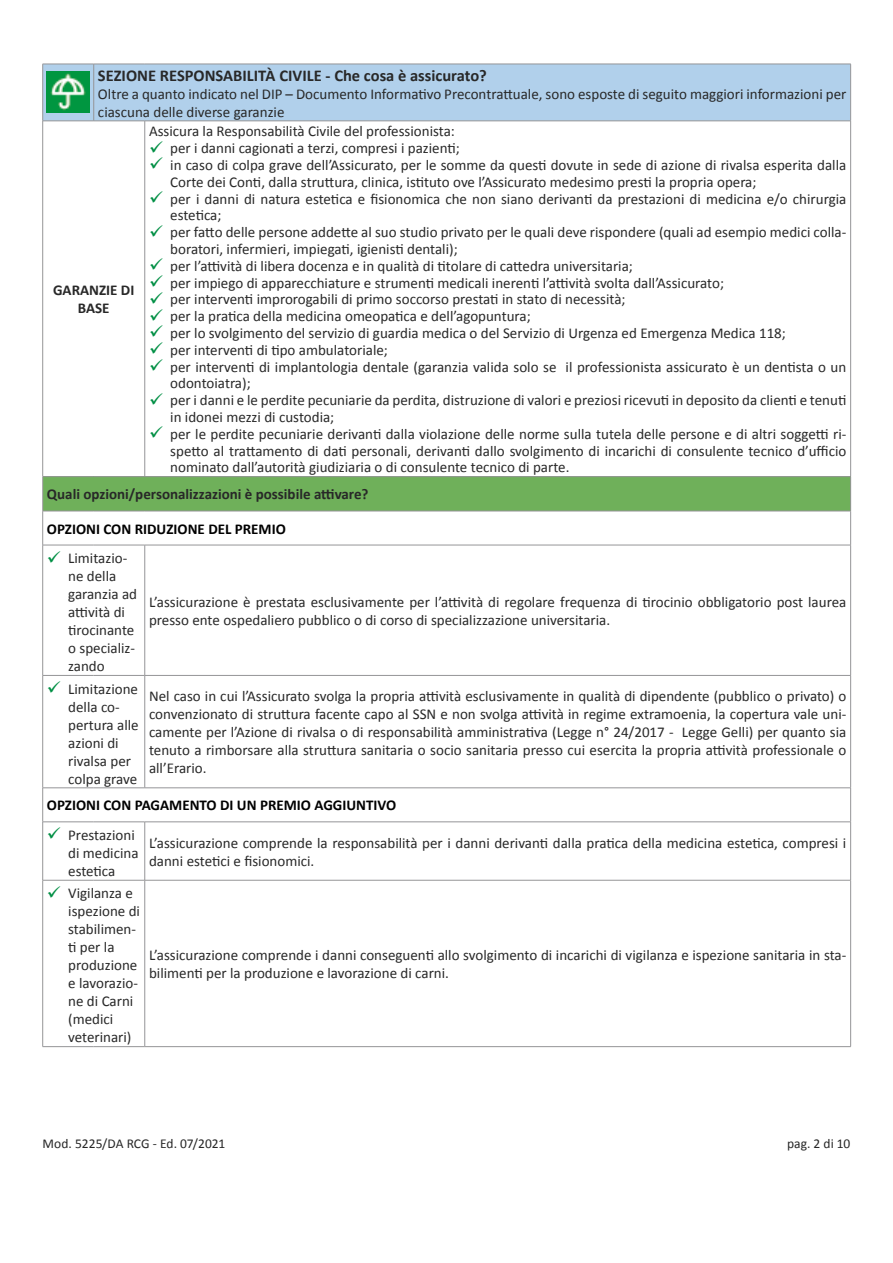
<style>
.page{position:relative;width:893px;height:1263px;background:#fff}
.page>*{position:absolute;margin:0;border:0;box-sizing:border-box;transform-origin:0 0}
.t1{font:700 16.5px "Calibri";color:#282828}
.t2{font:15px/18px "Calibri";color:#282828}
.t3{font:700 15px "Calibri";color:#000}
.t4{font:700 15px/18px "Calibri";color:#282828;text-align:center}
.t5{font:13.5px "Calibri";color:#262626}
.s1{color:#008f44}
</style>
<div class="page">
<div style="left:43px;top:65px;width:807px;height:56px;background:#b1d0eb"></div>
<div style="left:43px;top:477px;width:808px;height:34px;background:#6fb05a"></div>
<hr style="left:43px;top:64px;width:51px;height:1px;background:#959597">
<hr style="left:42px;top:64px;width:1px;height:57px;background:#959597">
<hr style="left:850px;top:64px;width:1px;height:57px;background:#959597">
<hr style="left:850px;top:511px;width:1px;height:34px;background:#959597">
<hr style="left:850px;top:788px;width:1px;height:34px;background:#959597">
<hr style="left:850px;top:477px;width:1px;height:34px;background:#959597">
<hr style="left:94px;top:64px;width:51px;height:1px;background:#959597">
<hr style="left:93px;top:64px;width:1px;height:57px;background:#959597">
<hr style="left:145px;top:64px;width:706px;height:1px;background:#959597">
<hr style="left:43px;top:121px;width:51px;height:1px;background:#959597">
<hr style="left:94px;top:121px;width:51px;height:1px;background:#959597">
<hr style="left:144px;top:121px;width:1px;height:355px;background:#959597">
<hr style="left:42px;top:511px;width:1px;height:34px;background:#959597">
<hr style="left:145px;top:545px;width:706px;height:1px;background:#959597">
<hr style="left:850px;top:545px;width:1px;height:130px;background:#959597">
<hr style="left:145px;top:675px;width:706px;height:1px;background:#959597">
<hr style="left:850px;top:676px;width:1px;height:112px;background:#959597">
<hr style="left:42px;top:477px;width:1px;height:34px;background:#959597">
<hr style="left:42px;top:121px;width:1px;height:355px;background:#959597">
<hr style="left:850px;top:121px;width:1px;height:355px;background:#959597">
<hr style="left:43px;top:476px;width:51px;height:1px;background:#959597">
<hr style="left:94px;top:476px;width:51px;height:1px;background:#959597">
<hr style="left:145px;top:476px;width:706px;height:1px;background:#959597">
<hr style="left:43px;top:511px;width:51px;height:1px;background:#959597">
<hr style="left:94px;top:511px;width:51px;height:1px;background:#959597">
<hr style="left:145px;top:511px;width:706px;height:1px;background:#959597">
<hr style="left:42px;top:545px;width:1px;height:130px;background:#959597">
<hr style="left:42px;top:676px;width:1px;height:112px;background:#959597">
<hr style="left:42px;top:822px;width:1px;height:58px;background:#959597">
<hr style="left:850px;top:822px;width:1px;height:58px;background:#959597">
<hr style="left:42px;top:880px;width:1px;height:166px;background:#959597">
<hr style="left:850px;top:880px;width:1px;height:166px;background:#959597">
<hr style="left:42px;top:788px;width:1px;height:34px;background:#959597">
<hr style="left:145px;top:787px;width:706px;height:1px;background:#959597">
<hr style="left:145px;top:121px;width:706px;height:1px;background:#959597">
<hr style="left:43px;top:545px;width:51px;height:1px;background:#959597">
<hr style="left:94px;top:545px;width:51px;height:1px;background:#959597">
<hr style="left:43px;top:675px;width:51px;height:1px;background:#959597">
<hr style="left:94px;top:675px;width:51px;height:1px;background:#959597">
<hr style="left:43px;top:821px;width:51px;height:1px;background:#959597">
<hr style="left:94px;top:821px;width:51px;height:1px;background:#959597">
<hr style="left:144px;top:545px;width:1px;height:130px;background:#959597">
<hr style="left:144px;top:676px;width:1px;height:112px;background:#959597">
<hr style="left:145px;top:821px;width:706px;height:1px;background:#959597">
<hr style="left:144px;top:822px;width:1px;height:58px;background:#959597">
<hr style="left:43px;top:787px;width:51px;height:1px;background:#959597">
<hr style="left:94px;top:787px;width:51px;height:1px;background:#959597">
<hr style="left:43px;top:880px;width:51px;height:1px;background:#959597">
<hr style="left:94px;top:880px;width:51px;height:1px;background:#959597">
<hr style="left:43px;top:1046px;width:51px;height:1px;background:#959597">
<hr style="left:94px;top:1046px;width:51px;height:1px;background:#959597">
<hr style="left:145px;top:880px;width:706px;height:1px;background:#959597">
<hr style="left:144px;top:880px;width:1px;height:166px;background:#959597">
<hr style="left:145px;top:1046px;width:706px;height:1px;background:#959597">
<img style="left:47px;top:71px;width:42px;height:42px">
<p class="t1" style="left:98px;top:65px;width:390px">SEZIONE RESPONSABILITÀ CIVILE - Che cosa è assicurato?</p>
<p class="t2" style="left:98px;top:85px;width:750px">Oltre a quanto indicato nel DIP – Documento Informativo Precontrattuale, sono esposte di seguito maggiori informazioni per ciascuna delle diverse garanzie</p>
<p class="t2" style="left:149px;top:122px;width:307px">Assicura la Responsabilità Civile del professionista:</p>
<p class="t2" style="left:149px;top:139px;width:312px"><span class="s1">✓</span> per i danni cagionati a terzi, compresi i pazienti;</p>
<p class="t2" style="left:170px;top:157px;width:678px;line-height:16.8px;text-indent:-21px"><span class="s1">✓</span> in caso di colpa grave dell’Assicurato, per le somme da questi dovute in sede di azione di rivalsa esperita dalla<br>Corte dei Conti, dalla struttura, clinica, istituto ove l’Assicurato medesimo presti la propria opera;</p>
<p class="t2" style="left:170px;top:190px;width:678px;line-height:16.8px;text-indent:-21px"><span class="s1">✓</span> per i danni di natura estetica e fisionomica che non siano derivanti da prestazioni di medicina e/o chirurgia estetica;</p>
<p class="t2" style="left:170px;top:224px;width:678px;line-height:16.8px;text-indent:-21px"><span class="s1">✓</span> per fatto delle persone addette al suo studio privato per le quali deve rispondere (quali ad esempio medici colla&shy;boratori, infermieri, impiegati, igienisti dentali);</p>
<p class="t2" style="left:149px;top:257px;width:485px"><span class="s1">✓</span> per l’attività di libera docenza e in qualità di titolare di cattedra universitaria;</p>
<p class="t2" style="left:149px;top:274px;width:576px"><span class="s1">✓</span> per impiego di apparecchiature e strumenti medicali inerenti l’attività svolta dall’Assicurato;</p>
<p class="t2" style="left:149px;top:290px;width:478px"><span class="s1">✓</span> per interventi improrogabili di primo soccorso prestati in stato di necessità;</p>
<p class="t2" style="left:149px;top:307px;width:383px"><span class="s1">✓</span> per la pratica della medicina omeopatica e dell’agopuntura;</p>
<p class="t2" style="left:149px;top:324px;width:638px"><span class="s1">✓</span> per lo svolgimento del servizio di guardia medica o del Servizio di Urgenza ed Emergenza Medica 118;</p>
<p class="t2" style="left:149px;top:341px;width:240px"><span class="s1">✓</span> per interventi di tipo ambulatoriale;</p>
<p class="t2" style="left:170px;top:358px;width:678px;line-height:16.8px;text-indent:-21px"><span class="s1">✓</span> per interventi di implantologia dentale (garanzia valida solo se il professionista assicurato è un dentista o un odontoiatra);</p>
<p class="t2" style="left:170px;top:392px;width:678px;line-height:16.8px;text-indent:-21px"><span class="s1">✓</span> per i danni e le perdite pecuniarie da perdita, distruzione di valori e preziosi ricevuti in deposito da clienti e tenuti in idonei mezzi di custodia;</p>
<p class="t2" style="left:170px;top:425px;width:678px;line-height:16.8px;text-align:justify;text-indent:-21px"><span class="s1">✓</span> per le perdite pecuniarie derivanti dalla violazione delle norme sulla tutela delle persone e di altri soggetti ri&shy;spetto al trattamento di dati personali, derivanti dallo svolgimento di incarichi di consulente tecnico d’ufficio nominato dall’autorità giudiziaria o di consulente tecnico di parte.</p>
<p class="t4" style="left:47px;top:485px;width:323px">Quali opzioni/personalizzazioni è possibile attivare?</p>
<p class="t3" style="left:47px;top:519px;width:240px">OPZIONI CON RIDUZIONE DEL PREMIO</p>
<p class="t2" style="left:68px;top:549px;width:70px;text-indent:-21px"><span class="s1">✓</span> Limitazio&shy;ne della garanzia ad attività di tirocinante o specializ&shy;zando</p>
<p class="t4" style="left:53px;top:281px;width:83px">GARANZIE DI<br>BASE</p>
<p class="t2" style="left:149px;top:593px;width:699px">L’assicurazione è prestata esclusivamente per l’attività di regolare frequenza di tirocinio obbligatorio post laurea presso ente ospedaliero pubblico o di corso di specializzazione universitaria.</p>
<p class="t2" style="left:68px;top:680px;width:72px;text-indent:-21px"><span class="s1">✓</span> Limitazione della co&shy;pertura alle azioni di rivalsa per colpa grave</p>
<p class="t2" style="left:149px;top:687px;width:699px;text-align:justify">Nel caso in cui l’Assicurato svolga la propria attività esclusivamente in qualità di dipendente (pubblico o privato) o convenzionato di struttura facente capo al SSN e non svolga attività in regime extramoenia, la copertura vale uni&shy;camente per l’Azione di rivalsa o di responsabilità amministrativa (Legge n° 24/2017 - Legge Gelli) per quanto sia tenuto a rimborsare alla struttura sanitaria o socio sanitaria presso cui esercita la propria attività professionale o all’Erario.</p>
<p class="t3" style="left:47px;top:796px;width:351px">OPZIONI CON PAGAMENTO DI UN PREMIO AGGIUNTIVO</p>
<p class="t2" style="left:68px;top:826px;width:72px;text-indent:-21px"><span class="s1">✓</span> Prestazioni di medicina estetica</p>
<p class="t2" style="left:149px;top:834px;width:699px">L’assicurazione comprende la responsabilità per i danni derivanti dalla pratica della medicina estetica, compresi i danni estetici e fisionomici.</p>
<p class="t2" style="left:68px;top:884px;width:73px;text-indent:-21px"><span class="s1">✓</span> Vigilanza e ispezione di stabilimen&shy;ti per la produzione e lavorazio&shy;ne di Carni (medici veterinari)</p>
<p class="t2" style="left:149px;top:946px;width:699px">L’assicurazione comprende i danni conseguenti allo svolgimento di incarichi di vigilanza e ispezione sanitaria in sta&shy;bilimenti per la produzione e lavorazione di carni.</p>
<p class="t5" style="left:43px;top:1135px;width:184px">Mod. 5225/DA RCG - Ed. 07/2021</p>
<p class="t5" style="left:787px;top:1135px;width:65px">pag. 2 di 10</p>
</div>
